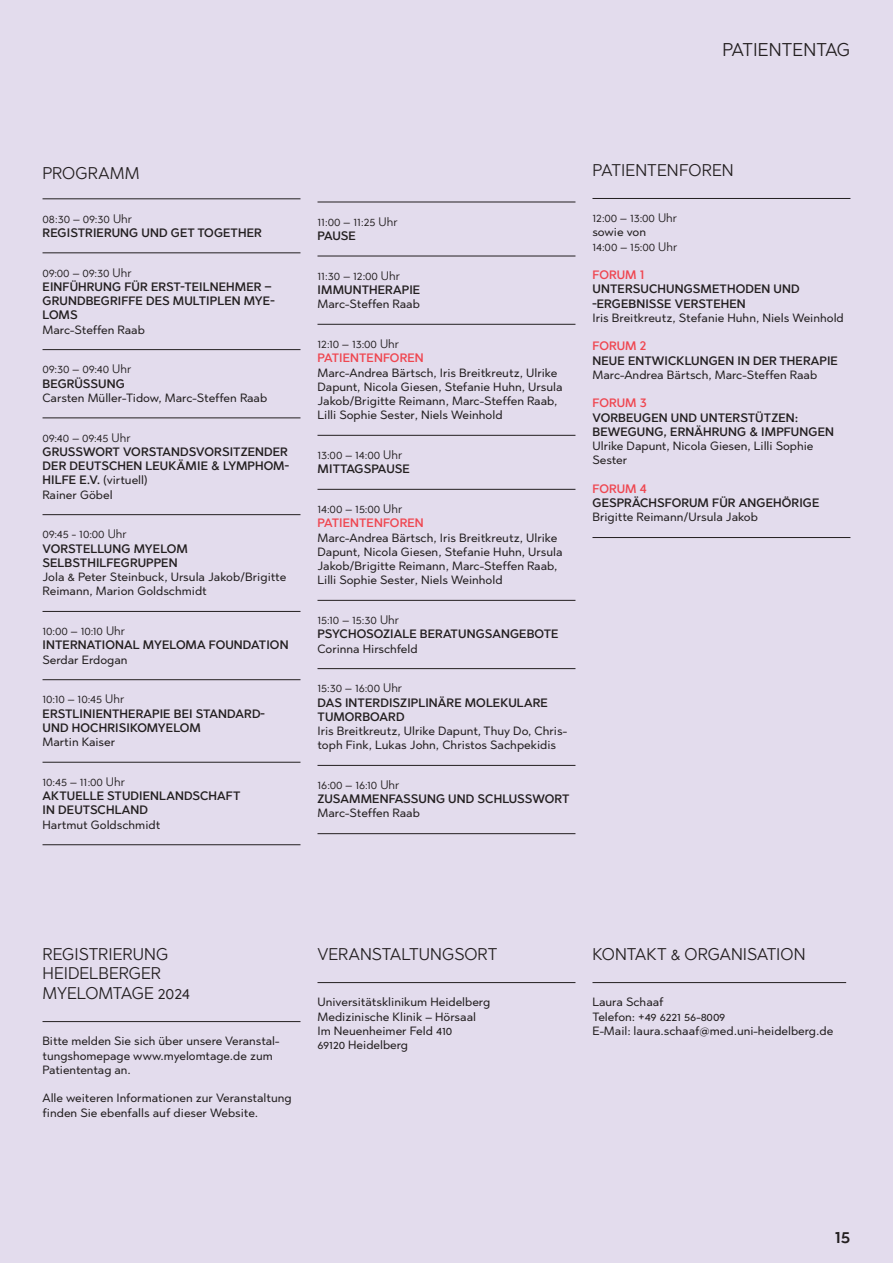
<style>
.page{position:relative;width:893px;height:1263px;background:#e3dced}
.page>*{position:absolute;margin:0;border:0;box-sizing:border-box;transform-origin:0 0}
.t1{font:18px "Abrade";letter-spacing:.01em;color:#231f20}
.t2{font:500 18px "Abrade";color:#231f20}
.t3{font:16.5px/19.5px "Abrade";color:#231f20}
.t4{font:12px/14.2px "Abrade";color:#231f20}
.t5{font:500 12px/14.2px "Abrade";letter-spacing:.01em;color:#231f20}
.t6{font:12px "Abrade";color:#231f20}
.t7{font:500 12px "Abrade";letter-spacing:.01em;color:#ef4650}
.s1{font-weight:400}
</style>
<div class="page">
<hr style="left:43px;top:198px;width:257px;height:1px;background:#231f20">
<hr style="left:43px;top:252px;width:257px;height:1px;background:#231f20">
<hr style="left:43px;top:349px;width:257px;height:1px;background:#231f20">
<hr style="left:43px;top:417px;width:257px;height:1px;background:#231f20">
<hr style="left:43px;top:514px;width:257px;height:1px;background:#231f20">
<hr style="left:43px;top:611px;width:257px;height:1px;background:#231f20">
<hr style="left:43px;top:679px;width:257px;height:1px;background:#231f20">
<hr style="left:43px;top:762px;width:257px;height:1px;background:#231f20">
<hr style="left:43px;top:844px;width:257px;height:1px;background:#231f20">
<hr style="left:592px;top:198px;width:258px;height:1px;background:#231f20">
<hr style="left:592px;top:537px;width:258px;height:1px;background:#231f20">
<hr style="left:43px;top:1021px;width:257px;height:1px;background:#231f20">
<hr style="left:317px;top:202px;width:258px;height:1px;background:#231f20">
<hr style="left:317px;top:256px;width:258px;height:1px;background:#231f20">
<hr style="left:317px;top:324px;width:258px;height:1px;background:#231f20">
<hr style="left:317px;top:435px;width:258px;height:1px;background:#231f20">
<hr style="left:317px;top:489px;width:258px;height:1px;background:#231f20">
<hr style="left:317px;top:600px;width:258px;height:1px;background:#231f20">
<hr style="left:317px;top:668px;width:258px;height:1px;background:#231f20">
<hr style="left:317px;top:765px;width:258px;height:1px;background:#231f20">
<hr style="left:317px;top:833px;width:258px;height:1px;background:#231f20">
<hr style="left:317px;top:982px;width:258px;height:1px;background:#231f20">
<hr style="left:592px;top:982px;width:254px;height:1px;background:#231f20">
<h1 class="t1" style="left:722px;top:38px;width:129px">PATIENTENTAG</h1>
<h2 class="t3" style="left:43px;top:163px;width:99px">PROGRAMM</h2>
<p class="t6" style="left:43px;top:210px;width:91px">08:30 – 09:30 Uhr</p>
<p class="t5" style="left:43px;top:225px;width:221px">REGISTRIERUNG UND GET TOGETHER</p>
<p class="t6" style="left:43px;top:264px;width:91px">09:00 – 09:30 Uhr</p>
<p class="t5" style="left:43px;top:279px;width:234px">EINFÜHRUNG FÜR ERST-TEILNEHMER –<br>GRUNDBEGRIFFE DES MULTIPLEN MYE-<br>LOMS</p>
<p class="t4" style="left:43px;top:322px;width:104px">Marc-Steffen Raab</p>
<p class="t6" style="left:43px;top:361px;width:90px">09:30 – 09:40 Uhr</p>
<p class="t5" style="left:43px;top:376px;width:84px">BEGRÜSSUNG</p>
<p class="t4" style="left:43px;top:390px;width:226px">Carsten Müller-Tidow, Marc-Steffen Raab</p>
<p class="t6" style="left:43px;top:429px;width:90px">09:40 – 09:45 Uhr</p>
<p class="t5" style="left:43px;top:444px;width:248px">GRUSSWORT VORSTANDSVORSITZENDER<br>DER DEUTSCHEN LEUKÄMIE &amp; LYMPHOM-<br>HILFE E.V. <span class="s1">(virtuell)<br>Rainer Göbel</span></p>
<p class="t6" style="left:43px;top:526px;width:86px">09:45 - 10:00 Uhr</p>
<p class="t5" style="left:43px;top:541px;width:147px">VORSTELLUNG MYELOM<br>SELBSTHILFEGRUPPEN</p>
<p class="t4" style="left:43px;top:569px;width:245px">Jola &amp; Peter Steinbuck, Ursula Jakob/Brigitte<br>Reimann, Marion Goldschmidt</p>
<p class="t6" style="left:43px;top:623px;width:84px">10:00 – 10:10 Uhr</p>
<p class="t5" style="left:43px;top:638px;width:247px">INTERNATIONAL MYELOMA FOUNDATION</p>
<p class="t4" style="left:43px;top:652px;width:87px">Serdar Erdogan</p>
<p class="t6" style="left:43px;top:691px;width:83px">10:10 – 10:45 Uhr</p>
<p class="t5" style="left:43px;top:706px;width:224px">ERSTLINIENTHERAPIE BEI STANDARD-<br>UND HOCHRISIKOMYELOM</p>
<p class="t4" style="left:43px;top:734px;width:74px">Martin Kaiser</p>
<p class="t6" style="left:43px;top:774px;width:84px">10:45 – 11:00 Uhr</p>
<p class="t5" style="left:43px;top:788px;width:200px">AKTUELLE STUDIENLANDSCHAFT<br>IN DEUTSCHLAND</p>
<p class="t4" style="left:43px;top:817px;width:119px">Hartmut Goldschmidt</p>
<p class="t6" style="left:317px;top:214px;width:82px">11:00 – 11:25 Uhr</p>
<p class="t5" style="left:318px;top:228px;width:40px">PAUSE</p>
<p class="t6" style="left:317px;top:268px;width:84px">11:30 – 12:00 Uhr</p>
<p class="t5" style="left:318px;top:282px;width:104px">IMMUNTHERAPIE</p>
<p class="t4" style="left:317px;top:297px;width:104px">Marc-Steffen Raab</p>
<p class="t6" style="left:317px;top:336px;width:83px">12:10 – 13:00 Uhr</p>
<p class="t7" style="left:318px;top:350px;width:108px">PATIENTENFOREN</p>
<p class="t4" style="left:317px;top:365px;width:247px">Marc-Andrea Bärtsch, Iris Breitkreutz, Ulrike Dapunt, Nicola Giesen, Stefanie Huhn, Ursula Jakob/Brigitte Reimann, Marc-Steffen Raab, Lilli Sophie Sester, Niels Weinhold</p>
<p class="t6" style="left:317px;top:447px;width:86px">13:00 – 14:00 Uhr</p>
<p class="t5" style="left:318px;top:462px;width:94px">MITTAGSPAUSE</p>
<p class="t6" style="left:317px;top:501px;width:86px">14:00 – 15:00 Uhr</p>
<p class="t7" style="left:318px;top:515px;width:108px">PATIENTENFOREN</p>
<p class="t4" style="left:317px;top:530px;width:247px">Marc-Andrea Bärtsch, Iris Breitkreutz, Ulrike Dapunt, Nicola Giesen, Stefanie Huhn, Ursula Jakob/Brigitte Reimann, Marc-Steffen Raab, Lilli Sophie Sester, Niels Weinhold</p>
<p class="t6" style="left:317px;top:612px;width:83px">15:10 – 15:30 Uhr</p>
<p class="t5" style="left:318px;top:627px;width:242px">PSYCHOSOZIALE BERATUNGSANGEBOTE</p>
<p class="t4" style="left:317px;top:641px;width:102px">Corinna Hirschfeld</p>
<p class="t6" style="left:317px;top:680px;width:86px">15:30 – 16:00 Uhr</p>
<p class="t5" style="left:318px;top:695px;width:232px">DAS INTERDISZIPLINÄRE MOLEKULARE<br>TUMORBOARD</p>
<p class="t4" style="left:317px;top:723px;width:251px">Iris Breitkreutz, Ulrike Dapunt, Thuy Do, Chris&shy;toph Fink, Lukas John, Christos Sachpekidis</p>
<p class="t6" style="left:317px;top:777px;width:84px">16:00 – 16:10 Uhr</p>
<p class="t5" style="left:318px;top:792px;width:253px">ZUSAMMENFASSUNG UND SCHLUSSWORT</p>
<p class="t4" style="left:317px;top:806px;width:104px">Marc-Steffen Raab</p>
<h2 class="t3" style="left:593px;top:160px;width:143px">PATIENTENFOREN</h2>
<p class="t6" style="left:592px;top:210px;width:86px">12:00 – 13:00 Uhr</p>
<p class="t4" style="left:592px;top:225px;width:55px">sowie von</p>
<p class="t6" style="left:592px;top:238px;width:86px">14:00 – 15:00 Uhr</p>
<p class="t7" style="left:593px;top:267px;width:53px">FORUM 1</p>
<p class="t5" style="left:592px;top:282px;width:209px">UNTERSUCHUNGSMETHODEN UND -ERGEBNISSE VERSTEHEN</p>
<p class="t4" style="left:592px;top:310px;width:253px">Iris Breitkreutz, Stefanie Huhn, Niels Weinhold</p>
<p class="t7" style="left:593px;top:338px;width:55px">FORUM 2</p>
<p class="t5" style="left:593px;top:353px;width:247px">NEUE ENTWICKLUNGEN IN DER THERAPIE</p>
<p class="t4" style="left:592px;top:367px;width:226px">Marc-Andrea Bärtsch, Marc-Steffen Raab</p>
<p class="t7" style="left:593px;top:395px;width:56px">FORUM 3</p>
<p class="t5" style="left:593px;top:410px;width:243px">VORBEUGEN UND UNTERSTÜTZEN:<br>BEWEGUNG, ERNÄHRUNG &amp; IMPFUNGEN</p>
<p class="t4" style="left:592px;top:439px;width:223px">Ulrike Dapunt, Nicola Giesen, Lilli Sophie<br>Sester</p>
<p class="t7" style="left:593px;top:481px;width:56px">FORUM 4</p>
<p class="t5" style="left:593px;top:496px;width:228px">GESPRÄCHSFORUM FÜR ANGEHÖRIGE</p>
<p class="t4" style="left:592px;top:510px;width:167px">Brigitte Reimann/Ursula Jakob</p>
<h2 class="t3" style="left:43px;top:944px;width:149px">REGISTRIERUNG<br>HEIDELBERGER<br>MYELOMTAGE 2024</h2>
<p class="t4" style="left:43px;top:1034px;width:238px">Bitte melden Sie sich über unsere Veranstal&shy;tungshomepage www.myelomtage.de zum<br>Patiententag an.</p>
<p class="t4" style="left:43px;top:1091px;width:251px">Alle weiteren Informationen zur Veranstaltung finden Sie ebenfalls auf dieser Website.</p>
<h2 class="t3" style="left:317px;top:944px;width:181px">VERANSTALTUNGSORT</h2>
<p class="t4" style="left:317px;top:995px;width:174px">Universitätsklinikum Heidelberg<br>Medizinische Klinik – Hörsaal<br>Im Neuenheimer Feld 410<br>69120 Heidelberg</p>
<h2 class="t3" style="left:592px;top:944px;width:215px">KONTAKT &amp; ORGANISATION</h2>
<p class="t4" style="left:592px;top:995px;width:242px">Laura Schaaf<br>Telefon: +49 6221 56-8009<br>E-Mail: laura.schaaf@med.uni-heidelberg.de</p>
<h1 class="t2" style="left:835px;top:1224px;width:17px">15</h1>
</div>
